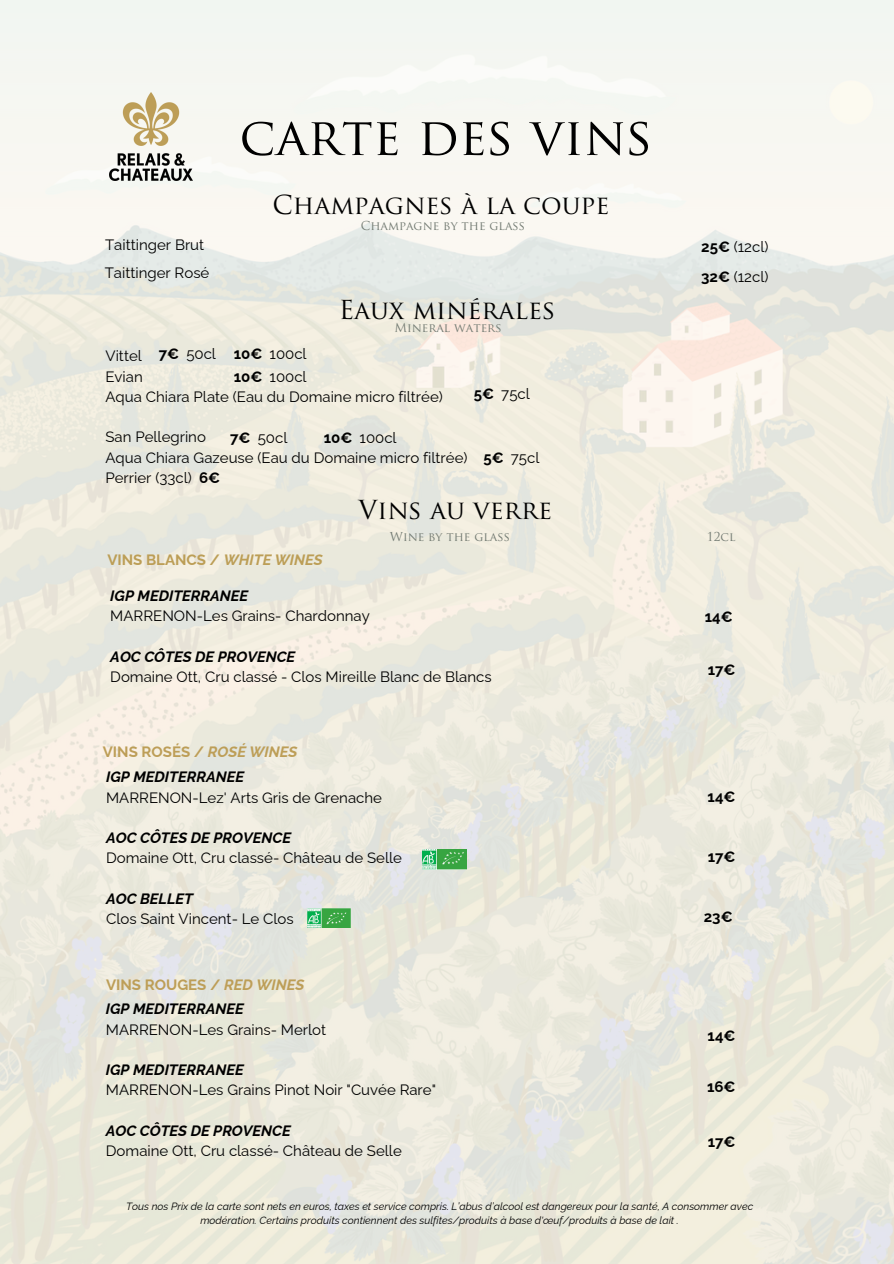
<style>
.page{position:relative;width:894px;height:1264px;background:#fff}
.page>*{position:absolute;margin:0;border:0;box-sizing:border-box;transform-origin:0 0}
.t1{font:51px "Trajan Pro";color:#000}
.t2{font:25.5px "Trajan Pro";color:#000}
.t3{font:15px/20.2px "Raleway";color:#000}
.t4{font:700 15px "Raleway";color:#bd9e57}
.t5{font:700 15px "Raleway";color:#000}
.t6{font:700 15px "Raleway";color:#bc9e56}
.t7{font:12px "Trajan Pro";color:#717971}
.t8{font:italic 10.5px/14px "Raleway";color:#000;text-align:center}
.s1{font-weight:700}
.s2{font-style:italic}
.s3{font-weight:700;font-style:italic}
</style>
<div class="page">
<img style="left:0;top:0;width:893px;height:1263px">
<img style="left:110px;top:93px;width:83px;height:88px">
<img style="left:423px;top:849px;width:43px;height:20px">
<img style="left:307px;top:908px;width:44px;height:19px">
<h3 class="t1" style="left:239px;top:117px;width:414px">carte des vins</h3>
<h2 class="t2" style="left:272px;top:194px;width:338px">Champagnes à la coupe</h2>
<h5 class="t7" style="left:360px;top:220px;width:166px">Champagne by the glass</h5>
<h6 class="t3" style="left:105px;top:235px;width:100px">Taittinger Brut</h6>
<h5 class="t3" style="left:701px;top:237px;width:69px"><span class="s1">25€</span> (12cl)</h5>
<h5 class="t3" style="left:105px;top:263px;width:106px">Taittinger Rosé</h5>
<h5 class="t3" style="left:701px;top:267px;width:69px"><span class="s1">32€</span> (12cl)</h5>
<h5 class="t2" style="left:338px;top:299px;width:218px">Eaux minérales</h5>
<h5 class="t3" style="left:105px;top:346px;width:339px">Vittel<br>Evian<br>Aqua Chiara Plate (Eau du Domaine micro filtrée)</h5>
<h5 class="t3" style="left:105px;top:427px;width:363px">San Pellegrino<br>Aqua Chiara Gazeuse (Eau du Domaine micro filtrée)<br>Perrier (33cl) <span class="s1">6€</span></h5>
<h4 class="t7" style="left:394px;top:323px;width:109px">Mineral waters</h4>
<h5 class="t3" style="left:159px;top:344px;width:59px"><span class="s1">7€</span> 50cl</h5>
<h5 class="t3" style="left:234px;top:344px;width:74px"><span class="s1">10€</span> 100cl</h5>
<h5 class="t3" style="left:234px;top:367px;width:74px"><span class="s1">10€</span> 100cl</h5>
<h2 class="t3" style="left:473px;top:384px;width:57px"><span class="s1">5€</span> 75cl</h2>
<h5 class="t3" style="left:230px;top:428px;width:59px"><span class="s1">7€</span> 50cl</h5>
<h6 class="t3" style="left:324px;top:428px;width:74px"><span class="s1">10€</span> 100cl</h6>
<h6 class="t3" style="left:483px;top:447px;width:57px"><span class="s1">5€</span> 75cl</h6>
<h5 class="t2" style="left:358px;top:500px;width:195px">Vins au verre</h5>
<h2 class="t7" style="left:390px;top:532px;width:122px">Wine by the glass</h2>
<h6 class="t6" style="left:107px;top:550px;width:217px">VINS BLANCS / <span class="s2">WHITE WINES</span></h6>
<h5 class="t3" style="left:110px;top:585px;width:261px"><span class="s3">IGP MEDITERRANEE<br></span>MARRENON-Les Grains- Chardonnay</h5>
<h5 class="t3" style="left:110px;top:646px;width:383px"><span class="s3">AOC CÔTES DE PROVENCE<br></span>Domaine Ott, Cru classé - Clos Mireille Blanc de Blancs</h5>
<h5 class="t4" style="left:103px;top:743px;width:196px">VINS ROSÉS / <span class="s2">ROSÉ WINES</span></h5>
<p class="t3" style="left:106px;top:766px;width:277px"><span class="s3">IGP MEDITERRANEE<br></span>MARRENON-Lez' Arts Gris de Grenache</p>
<p class="t3" style="left:106px;top:827px;width:297px"><span class="s3">AOC CÔTES DE PROVENCE<br></span>Domaine Ott, Cru classé- Château de Selle</p>
<h1 class="t3" style="left:106px;top:888px;width:189px"><span class="s3">AOC BELLET<br></span>Clos Saint Vincent- Le Clos</h1>
<h5 class="t4" style="left:106px;top:976px;width:199px">VINS ROUGES / <span class="s2">RED WINES</span></h5>
<h5 class="t3" style="left:106px;top:998px;width:222px"><span class="s3">IGP MEDITERRANEE<br></span>MARRENON-Les Grains- Merlot</h5>
<h5 class="t3" style="left:106px;top:1059px;width:331px"><span class="s3">IGP MEDITERRANEE<br></span>MARRENON-Les Grains Pinot Noir "Cuvée Rare"</h5>
<p class="t3" style="left:106px;top:1120px;width:297px"><span class="s3">AOC CÔTES DE PROVENCE<br></span>Domaine Ott, Cru classé- Château de Selle</p>
<h4 class="t7" style="left:706px;top:532px;width:30px">12cl</h4>
<h3 class="t5" style="left:704px;top:608px;width:29px">14€</h3>
<h5 class="t5" style="left:707px;top:660px;width:29px">17€</h5>
<h4 class="t5" style="left:707px;top:787px;width:29px">14€</h4>
<h3 class="t5" style="left:707px;top:847px;width:29px">17€</h3>
<h5 class="t5" style="left:703px;top:907px;width:30px">23€</h5>
<p class="t5" style="left:707px;top:1027px;width:29px">14€</p>
<h4 class="t5" style="left:706px;top:1078px;width:30px">16€</h4>
<h4 class="t5" style="left:707px;top:1132px;width:29px">17€</h4>
<h5 class="t8" style="left:126px;top:1199px;width:628px">Tous nos Prix de la carte sont nets en euros, taxes et service compris. L’abus d’alcool est dangereux pour la santé, A consommer avec modération. Certains produits contiennent des sulfites/produits à base d'œuf/produits à base de lait .</h5>
</div>
